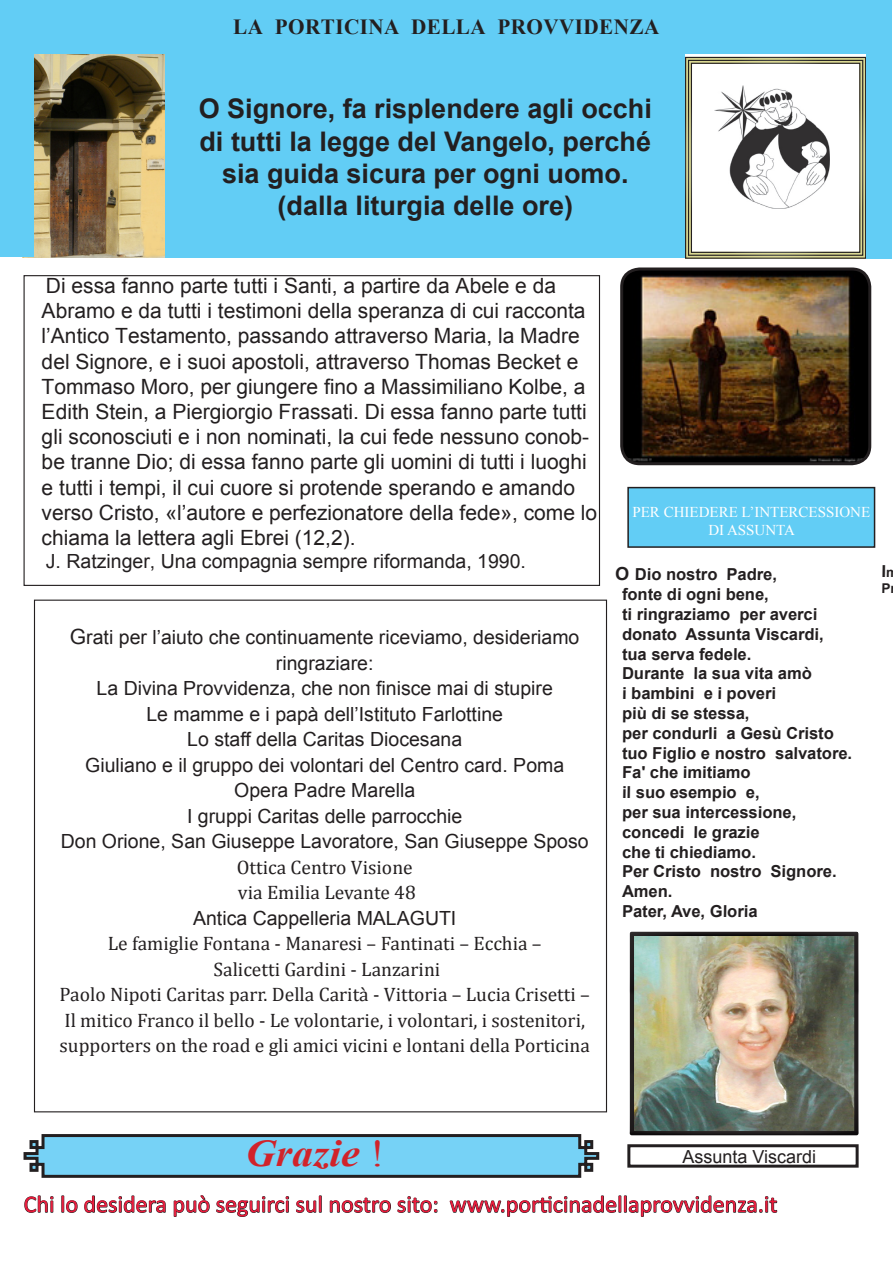
<style>
.page{position:relative;width:893px;height:1263px;background:#fff}
.page>*{position:absolute;margin:0;border:0;box-sizing:border-box;transform-origin:0 0}
.t1{font:italic 700 37.8px "Times New Roman";color:#d1232a;scale:1.11 1}
.Normale{font:700 27px/32.4px "Arial";color:#231f20;text-align:center}
.Normale-2{font:24px "Calibri";color:#ec1638}
.t2{font:700 21.6px "Times New Roman";letter-spacing:.02em;color:#231f20}
.t3{font:21px/25.2px "Arial";color:#231f20}
.Normale-3{font:19.5px/25.5px "Arial";color:#231f20;text-align:center}
.t4{font:19.5px/25.5px "Cambria";color:#231f20;text-align:center}
.t5{font:18px "Arial";color:#231f20}
.t6{font:700 16.5px/19.8px "Arial";color:#231f20}
.t7{font:15px "Times New Roman";color:#fff}
.t8{font:700 13.5px "Arial";color:#231f20}
.s1{font-size:21px}
.s2{font-family:"Arial"}
.s3{font-size:18px}
.s4{font-size:13.5px}
.s5{font-weight:400;font-style:normal}
</style>
<div class="page">
<div style="left:628px;top:488px;width:246px;height:59px;background:#62cdf5"></div>
<div style="left:627px;top:487px;width:248px;height:61px;border:2px solid #231f20"></div>
<svg style="left:24px;top:1195px;width:30px;height:18px"></svg>
<svg style="left:61px;top:1195px;width:17px;height:18px"></svg>
<svg style="left:84px;top:1195px;width:82px;height:18px"></svg>
<svg style="left:173px;top:1195px;width:37px;height:22px"></svg>
<svg style="left:216px;top:1196px;width:74px;height:21px"></svg>
<svg style="left:296px;top:1195px;width:26px;height:18px"></svg>
<svg style="left:330px;top:1197px;width:61px;height:16px"></svg>
<svg style="left:397px;top:1196px;width:41px;height:17px"></svg>
<svg style="left:449px;top:1195px;width:328px;height:22px"></svg>
<img style="left:624px;top:271px;width:246px;height:193px">
<div style="left:620px;top:267px;width:251px;height:198px;border:3px solid #231f20;border-radius:18px"></div>
<svg style="left:684px;top:56px;width:182px;height:203px"></svg>
<div style="left:691px;top:63px;width:169px;height:190px;border:1px solid #fff"></div>
<img style="left:34px;top:53px;width:132px;height:204px">
<div style="left:166px;top:48px;width:519px;height:209px;background:#62cdf5"></div>
<div style="left:1px;top:0;width:891px;height:53px;background:#62cdf5"></div>
<div style="left:866px;top:53px;width:26px;height:206px;background:#62cdf5"></div>
<div style="left:0;top:40px;width:34px;height:217px;background:#62cdf5"></div>
<svg style="left:23px;top:1134px;width:577px;height:44px;background:#6eb8d5"></svg>
<div style="left:629px;top:934px;width:231px;height:202px;background:#231f20;opacity:.75"></div>
<div style="left:627px;top:1144px;width:232px;height:23px;border:3px solid #231f20"></div>
<p class="t2" style="left:233px;top:12px;width:427px">LA PORTICINA DELLA PROVVIDENZA</p>
<p class="Normale" style="left:199px;top:93px;width:455px">O Signore, fa risplendere agli occhi di tutti la legge del Vangelo, perché sia guida sicura per ogni uomo. (dalla liturgia delle ore)</p>
<p class="t3" style="left:42px;top:273px;width:557px">Di essa fanno parte tutti i Santi, a partire da Abele e da Abramo e da tutti i testimoni della speranza di cui racconta l’Antico Testamento, passando attraverso Maria, la Madre del Signore, e i suoi apostoli, attraverso Thomas Becket e Tommaso Moro, per giungere fino a Massimiliano Kolbe, a Edith Stein, a Piergiorgio Frassati. Di essa fanno parte tutti gli sconosciuti e i non nominati, la cui fede nessuno conob&shy;be tranne Dio; di essa fanno parte gli uomini di tutti i luoghi e tutti i tempi, il cui cuore si protende sperando e amando verso Cristo, «l’autore e perfezionatore della fede», come lo chiama la lettera agli Ebrei (12,2).</p>
<p class="Normale-3" style="left:46px;top:549px;width:482px">J. Ratzinger, Una compagnia sempre riformanda, 1990.</p>
<p class="Normale-3" style="left:70px;top:625px;width:511px"><span class="s1">G</span>rati per l’aiuto che continuamente riceviamo, desideriamo ringraziare:</p>
<p class="Normale-3" style="left:97px;top:676px;width:458px">La Divina Provvidenza, che non finisce mai di stupire</p>
<p class="Normale-3" style="left:146px;top:701px;width:358px">Le mamme e i papà dell’Istituto Farlottine</p>
<p class="Normale-3" style="left:187px;top:727px;width:276px">Lo staff della Caritas Diocesana</p>
<p class="Normale-3" style="left:85px;top:752px;width:481px">Giuliano e il gruppo dei volontari del Centro card. Poma</p>
<p class="Normale-3" style="left:234px;top:778px;width:182px">Opera Padre Marella</p>
<p class="Normale-3" style="left:187px;top:803px;width:277px">I gruppi Caritas delle parrocchie</p>
<p class="Normale-3" style="left:61px;top:829px;width:529px">Don Orione, San Giuseppe Lavoratore, San Giuseppe Sposo</p>
<p class="t4" style="left:237px;top:854px;width:177px">Ottica Centro Visione</p>
<p class="t4" style="left:238px;top:880px;width:179px">via Emilia Levante 48</p>
<p class="t4" style="left:108px;top:905px;width:435px"><span class="s2">Antica Cappelleria MALAGUTI<br></span>Le famiglie Fontana - Manaresi – Fantinati – Ecchia –</p>
<p class="t4" style="left:213px;top:956px;width:228px">Salicetti Gardini - Lanzarini</p>
<p class="t4" style="left:60px;top:982px;width:532px;text-align:left">Paolo Nipoti Caritas parr. Della Carità - Vittoria – Lucia Crisetti –<br>Il mitico Franco il bello - Le volontarie, i volontari, i sostenitori, supporters on the road e gli amici vicini e lontani della Porticina</p>
<p class="t7" style="left:632px;top:502px;width:239px">PER CHIEDERE L’INTERCESSIONE</p>
<p class="t7" style="left:708px;top:520px;width:88px">DI ASSUNTA</p>
<p class="t6" style="left:615px;top:565px;width:164px"><span class="s3">O</span> Dio nostro Padre,</p>
<p class="t6" style="left:622px;top:585px;width:149px">fonte di ogni bene,</p>
<p class="t6" style="left:622px;top:605px;width:204px">ti ringraziamo per averci donato Assunta Viscardi,</p>
<p class="t6" style="left:622px;top:644px;width:131px">tua serva fedele.</p>
<p class="t6" style="left:622px;top:664px;width:192px">Durante la sua vita amò</p>
<p class="t6" style="left:622px;top:684px;width:156px">i bambini e i poveri</p>
<p class="t6" style="left:622px;top:704px;width:129px">più di se stessa,</p>
<p class="t6" style="left:622px;top:724px;width:214px">per condurli a Gesù Cristo</p>
<p class="t6" style="left:622px;top:743px;width:232px">tuo Figlio e nostro salvatore.<br>Fa' che imitiamo</p>
<p class="t6" style="left:622px;top:783px;width:139px">il suo esempio e,</p>
<p class="t6" style="left:622px;top:803px;width:176px">per sua intercessione,</p>
<p class="t6" style="left:622px;top:823px;width:139px">concedi le grazie</p>
<p class="t6" style="left:622px;top:842px;width:136px">che ti chiediamo.</p>
<p class="t6" style="left:622px;top:862px;width:216px">Per Cristo nostro Signore.<br>Amen.</p>
<p class="t6" style="left:622px;top:902px;width:137px">Pater, Ave, Gloria</p>
<p class="t6" style="left:882px;top:562px;width:18px">I<span class="s4">m</span></p>
<p class="t8" style="left:882px;top:580px;width:11px">P</p>
<p class="t1" style="left:246px;top:1127px;width:127px">Grazie <span class="s5">!</span></p>
<p class="t5" style="left:682px;top:1144px;width:135px">Assunta Viscardi</p>
<p class="Normale-2" style="left:24px;top:1189px;width:755px">Chi lo desidera può seguirci sul nostro sito: www.porticinadellaprovvidenza.it</p>
</div>
